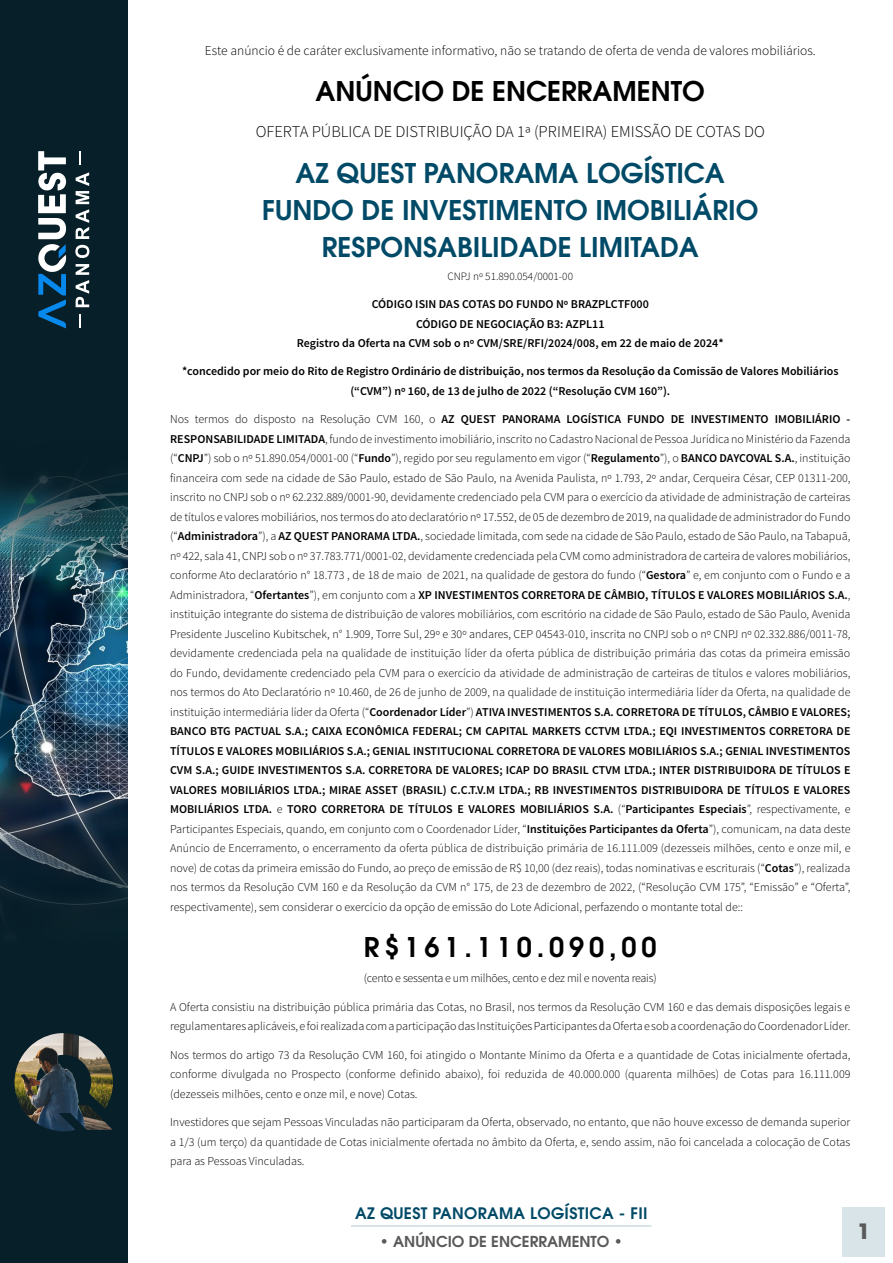
<style>
.page{position:relative;width:893px;height:1263px;background:#fff}
.page>*{position:absolute;margin:0;border:0;box-sizing:border-box;transform-origin:0 0}
.t1{font:600 27px/36.9px "ITC Avant Garde Pro";color:#014a67;text-align:center}
.t2{font:600 27px "ITC Avant Garde Pro";color:#000}
.t3{font:600 27px "ITC Avant Garde Pro";letter-spacing:.18em;color:#000}
.t4{font:700 21px "ITC Avant Garde Pro";color:#595959}
.t5{font:300 16.5px "Source Sans Pro";color:#000}
.t6{font:600 15.75px "ITC Avant Garde Pro";letter-spacing:.02em;color:#014a67}
.t7{font:600 15px "ITC Avant Garde Pro";color:#595959}
.t8{font:300 13.5px "Source Sans Pro";color:#000}
.t9{font:300 12px/19.5px "Source Sans Pro";color:#000;text-align:justify}
.t10{font:600 12px/19.5px "Source Sans Pro";color:#000;text-align:center}
.t11{font:300 12px "Source Sans Pro";letter-spacing:-.02em;color:#000}
.t12{font:300 11.25px "Source Sans Pro";color:#000}
.s1{font-weight:600}
</style>
<div class="page">
<hr style="left:351px;top:1225px;width:301px;height:2px;background:#ccdbe1">
<div style="left:843px;top:1206px;width:42px;height:50px;background:#d9e4e8"></div>
<div style="left:0;top:0;width:128px;height:1263px;background:#071f28"></div>
<img style="left:0;top:574px;width:128px;height:240px">
<img style="left:15px;top:1033px;width:98px;height:98px">
<img style="left:17px;top:1042px;width:69px;height:70px">
<svg style="left:38px;top:151px;width:28px;height:177px"></svg>
<svg style="left:76px;top:264px;width:13px;height:43px"></svg>
<svg style="left:75px;top:245px;width:14px;height:13px"></svg>
<svg style="left:76px;top:172px;width:13px;height:67px"></svg>
<svg style="left:80px;top:152px;width:1px;height:13px"></svg>
<svg style="left:80px;top:314px;width:1px;height:14px"></svg>
<svg style="left:0;top:814px;width:128px;height:91px"></svg>
<svg style="left:0;top:473px;width:128px;height:101px"></svg>
<p class="t8" style="left:205px;top:42px;width:613px">Este anúncio é de caráter exclusivamente informativo, não se tratando de oferta de venda de valores mobiliários.</p>
<h1 class="t2" style="left:316px;top:73px;width:391px">ANÚNCIO DE ENCERRAMENTO</h1>
<h3 class="t5" style="left:256px;top:122px;width:511px">OFERTA PÚBLICA DE DISTRIBUIÇÃO DA 1ª (PRIMEIRA) EMISSÃO DE COTAS DO</h3>
<h1 class="t1" style="left:262px;top:155px;width:498px">AZ QUEST PANORAMA LOGÍSTICA<br>FUNDO DE INVESTIMENTO IMOBILIÁRIO<br>RESPONSABILIDADE LIMITADA</h1>
<p class="t12" style="left:447px;top:269px;width:127px">CNPJ nº 51.890.054/0001-00</p>
<p class="t10" style="left:297px;top:295px;width:428px">CÓDIGO ISIN DAS COTAS DO FUNDO Nº BRAZPLCTF000<br>CÓDIGO DE NEGOCIAÇÃO B3: AZPL11<br>Registro da Oferta na CVM sob o nº CVM/SRE/RFI/2024/008, em 22 de maio de 2024*</p>
<p class="t10" style="left:182px;top:362px;width:658px">*concedido por meio do Rito de Registro Ordinário de distribuição, nos termos da Resolução da Comissão de Valores Mobiliários (“CVM”) nº 160, de 13 de julho de 2022 (“Resolução CVM 160”).</p>
<p class="t9" style="left:170px;top:410px;width:682px">Nos termos do disposto na Resolução CVM 160, o <span class="s1">AZ QUEST PANORAMA LOGÍSTICA FUNDO DE INVESTIMENTO IMOBILIÁRIO - RESPONSABILIDADE LIMITADA</span>, fundo de investimento imobiliário, inscrito no Cadastro Nacional de Pessoa Jurídica no Ministério da Fazenda (“<span class="s1">CNPJ</span>”) sob o nº 51.890.054/0001-00 (“<span class="s1">Fundo</span>”), regido por seu regulamento em vigor (“<span class="s1">Regulamento</span>”), o <span class="s1">BANCO DAYCOVAL S.A.</span>, instituição financeira com sede na cidade de São Paulo, estado de São Paulo, na Avenida Paulista, nº 1.793, 2º andar, Cerqueira César, CEP 01311-200, inscrito no CNPJ sob o nº 62.232.889/0001-90, devidamente credenciado pela CVM para o exercício da atividade de administração de carteiras de títulos e valores mobiliários, nos termos do ato declaratório nº 17.552, de 05 de dezembro de 2019, na qualidade de administrador do Fundo (“<span class="s1">Administradora</span>”), a <span class="s1">AZ QUEST PANORAMA LTDA.</span>, sociedade limitada, com sede na cidade de São Paulo, estado de São Paulo, na Tabapuã, nº 422, sala 41, CNPJ sob o nº 37.783.771/0001-02, devidamente credenciada pela CVM como administradora de carteira de valores mobiliários, conforme Ato declaratório n° 18.773 , de 18 de maio de 2021, na qualidade de gestora do fundo (“<span class="s1">Gestora</span>” e, em conjunto com o Fundo e a Administradora, “<span class="s1">Ofertantes</span>”), em conjunto com a <span class="s1">XP INVESTIMENTOS CORRETORA DE CÂMBIO, TÍTULOS E VALORES MOBILIÁRIOS S.A.</span>, instituição integrante do sistema de distribuição de valores mobiliários, com escritório na cidade de São Paulo, estado de São Paulo, Avenida Presidente Juscelino Kubitschek, n° 1.909, Torre Sul, 29º e 30º andares, CEP 04543-010, inscrita no CNPJ sob o nº CNPJ nº 02.332.886/0011-78, devidamente credenciada pela na qualidade de instituição líder da oferta pública de distribuição primária das cotas da primeira emissão do Fundo, devidamente credenciado pela CVM para o exercício da atividade de administração de carteiras de títulos e valores mobiliários, nos termos do Ato Declaratório nº 10.460, de 26 de junho de 2009, na qualidade de instituição intermediária líder da Oferta, na qualidade de instituição intermediária líder da Oferta (“<span class="s1">Coordenador Líder</span>”) <span class="s1">ATIVA INVESTIMENTOS S.A. CORRETORA DE TÍTULOS, CÂMBIO E VALORES; BANCO BTG PACTUAL S.A.; CAIXA ECONÔMICA FEDERAL; CM CAPITAL MARKETS CCTVM LTDA.; EQI INVESTIMENTOS CORRETORA DE TÍTULOS E VALORES MOBILIÁRIOS S.A.; GENIAL INSTITUCIONAL CORRETORA DE VALORES MOBILIÁRIOS S.A.; GENIAL INVESTIMENTOS CVM S.A.; GUIDE INVESTIMENTOS S.A. CORRETORA DE VALORES; ICAP DO BRASIL CTVM LTDA.; INTER DISTRIBUIDORA DE TÍTULOS E VALORES MOBILIÁRIOS LTDA.; MIRAE ASSET (BRASIL) C.C.T.V.M LTDA.; RB INVESTIMENTOS DISTRIBUIDORA DE TÍTULOS E VALORES MOBILIÁRIOS LTDA.</span> e <span class="s1">TORO CORRETORA DE TÍTULOS E VALORES MOBILIÁRIOS S.A.</span> (“<span class="s1">Participantes Especiais</span>”, respectivamente, e Participantes Especiais, quando, em conjunto com o Coordenador Líder, “<span class="s1">Instituições Participantes da Oferta</span>”), comunicam, na data deste Anúncio de Encerramento, o encerramento da oferta pública de distribuição primária de 16.111.009 (dezesseis milhões, cento e onze mil, e nove) de cotas da primeira emissão do Fundo, ao preço de emissão de R$ 10,00 (dez reais), todas nominativas e escriturais (“<span class="s1">Cotas</span>”), realizada nos termos da Resolução CVM 160 e da Resolução da CVM n° 175, de 23 de dezembro de 2022, (“Resolução CVM 175”, “Emissão” e “Oferta”, respectivamente), sem considerar o exercício da opção de emissão do Lote Adicional, perfazendo o montante total de::</p>
<h1 class="t3" style="left:364px;top:929px;width:294px">R$161.110.090,00</h1>
<p class="t11" style="left:364px;top:971px;width:294px">(cento e sessenta e um milhões, cento e dez mil e noventa reais)</p>
<p class="t9" style="left:170px;top:997px;width:682px">A Oferta consistiu na distribuição pública primária das Cotas, no Brasil, nos termos da Resolução CVM 160 e das demais disposições legais e regulamentares aplicáveis, e foi realizada com a participação das Instituições Participantes da Oferta e sob a coordenação do Coordenador Líder.</p>
<p class="t9" style="left:170px;top:1045px;width:682px">Nos termos do artigo 73 da Resolução CVM 160, foi atingido o Montante Mínimo da Oferta e a quantidade de Cotas inicialmente ofertada, conforme divulgada no Prospecto (conforme definido abaixo), foi reduzida de 40.000.000 (quarenta milhões) de Cotas para 16.111.009 (dezesseis milhões, cento e onze mil, e nove) Cotas.</p>
<p class="t9" style="left:170px;top:1112px;width:682px">Investidores que sejam Pessoas Vinculadas não participaram da Oferta, observado, no entanto, que não houve excesso de demanda superior a 1/3 (um terço) da quantidade de Cotas inicialmente ofertada no âmbito da Oferta, e, sendo assim, não foi cancelada a colocação de Cotas para as Pessoas Vinculadas.</p>
<h3 class="t6" style="left:355px;top:1203px;width:294px">AZ QUEST PANORAMA LOGÍSTICA - FII</h3>
<p class="t7" style="left:380px;top:1232px;width:244px">• ANÚNCIO DE ENCERRAMENTO •</p>
<h2 class="t4" style="left:857px;top:1217px;width:14px">1</h2>
</div>
